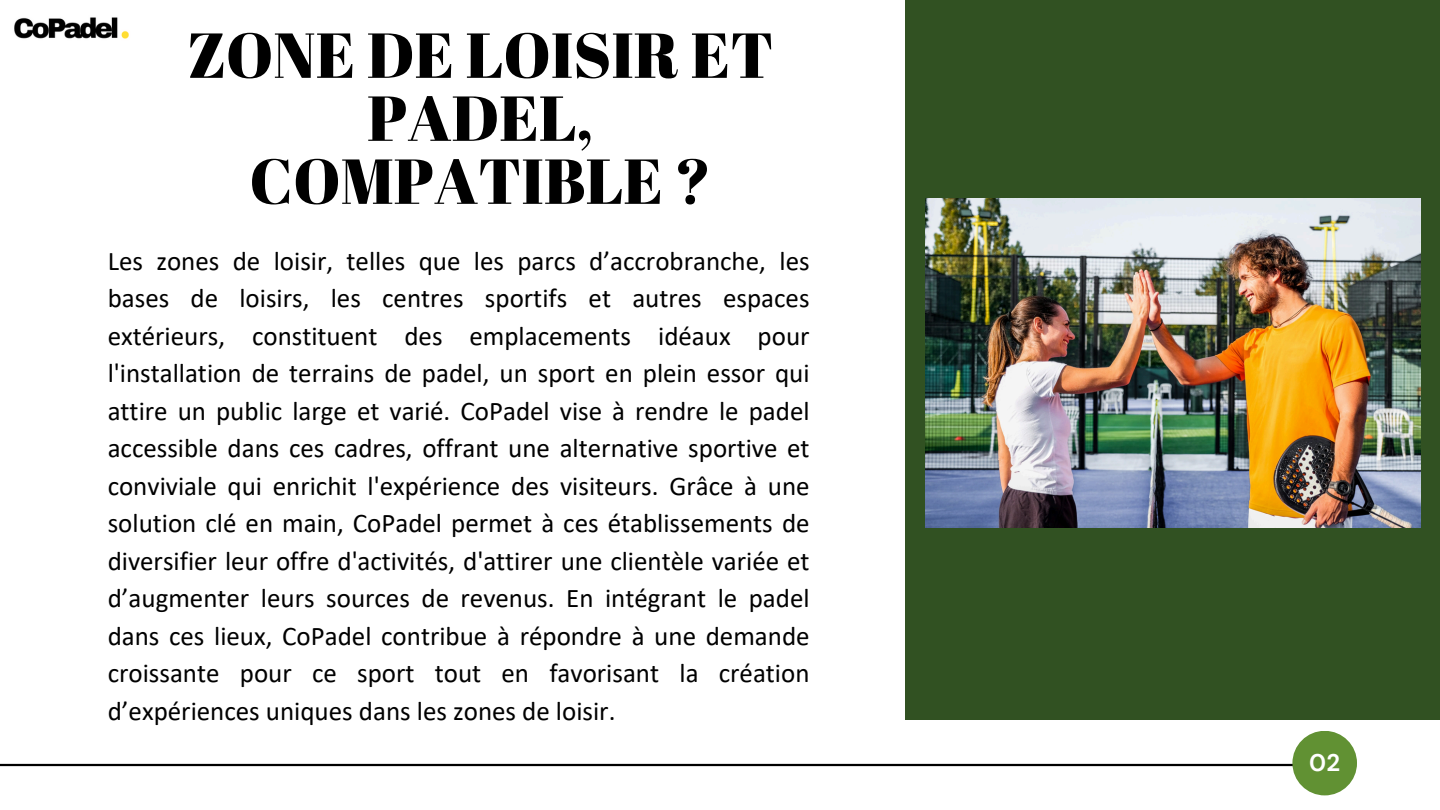
<style>
.page{position:relative;width:1440px;height:810px;background:#fff}
.page>*{position:absolute;margin:0;border:0;box-sizing:border-box;transform-origin:0 0}
.t1{font:63.4px/63px "Abril Fatface";color:#000;text-align:center}
.t2{font:27px/37.5px "Calibri";color:#000;text-align:justify}
.t3{font:700 24px "DM Sans";color:#fff}
</style>
<div class="page">
<div style="left:906px;top:0;width:534px;height:335px;background:#315122"></div>
<div style="left:906px;top:335px;width:534px;height:385px;background:#315122"></div>
<hr style="left:0;top:764px;width:1325px;height:2px;background:#000">
<div style="left:1292px;top:731px;width:65px;height:64px;background:#619133;border-radius:50%"></div>
<img style="left:14px;top:17px;width:115px;height:22px">
<img style="left:926px;top:198px;width:494px;height:329px">
<p class="t1" style="left:187px;top:22px;width:588px">ZONE DE LOISIR ET<br>PADEL,<br>COMPATIBLE ?</p>
<h1 class="t2" style="left:108px;top:244px;width:703px">Les zones de loisir, telles que les parcs d’accrobranche, les bases de loisirs, les centres sportifs et autres espaces extérieurs, constituent des emplacements idéaux pour l'installation de terrains de padel, un sport en plein essor qui attire un public large et varié. CoPadel vise à rendre le padel accessible dans ces cadres, offrant une alternative sportive et conviviale qui enrichit l'expérience des visiteurs. Grâce à une solution clé en main, CoPadel permet à ces établissements de diversifier leur offre d'activités, d'attirer une clientèle variée et d’augmenter leurs sources de revenus. En intégrant le padel dans ces lieux, CoPadel contribue à répondre à une demande croissante pour ce sport tout en favorisant la création d’expériences uniques dans les zones de loisir.</h1>
<p class="t3" style="left:1309px;top:748px;width:32px">02</p>
</div>
